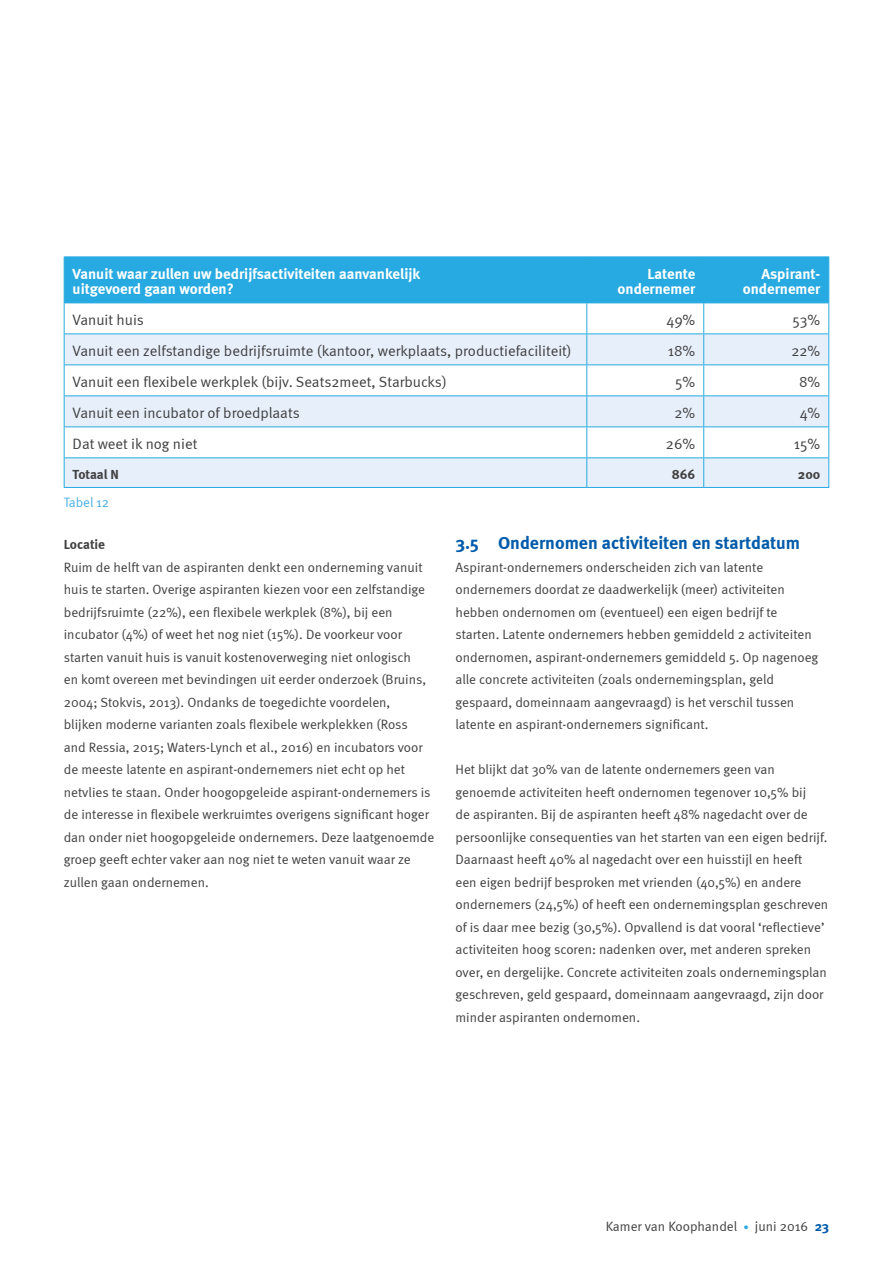
<style>
.page{position:relative;width:893px;height:1263px;background:#fff}
.page>*{position:absolute;margin:0;border:0;box-sizing:border-box;transform-origin:0 0}
.t1{font:700 18px "Meta";color:#005baa}
.t2{font:15px "Meta Normal";color:#414042}
.t3{font:700 15px/15px "Meta";color:#fff;text-align:right}
.t4{font:13.5px/22.5px "Meta Normal";color:#414042}
.t5{font:700 13.5px "Meta";color:#414042}
.t6{font:13.5px "Meta Normal";letter-spacing:-.01em;color:#4bb0e4}
.s1{font-size:10.5px;color:#27aae1}
.s2{font-family:"Meta";font-weight:700;color:#005baa}
</style>
<div class="page">
<div style="left:65px;top:258px;width:763px;height:44px;background:#27aae1"></div>
<svg style="left:65px;top:334px;width:763px;height:153px;fill:#e7f0fa"></svg>
<hr style="left:64px;top:257px;width:523px;height:1px;background:#27aae1">
<hr style="left:64px;top:257px;width:1px;height:45px;background:#27aae1">
<hr style="left:587px;top:257px;width:117px;height:1px;background:#27aae1">
<hr style="left:586px;top:257px;width:1px;height:45px;background:#27aae1">
<hr style="left:704px;top:257px;width:125px;height:1px;background:#27aae1">
<hr style="left:703px;top:257px;width:1px;height:45px;background:#27aae1">
<hr style="left:828px;top:257px;width:1px;height:45px;background:#27aae1">
<hr style="left:64px;top:302px;width:523px;height:1px;background:#27aae1">
<hr style="left:64px;top:303px;width:1px;height:30px;background:#27aae1">
<hr style="left:587px;top:302px;width:117px;height:1px;background:#27aae1">
<hr style="left:586px;top:303px;width:1px;height:30px;background:#27aae1">
<hr style="left:704px;top:302px;width:125px;height:1px;background:#27aae1">
<hr style="left:703px;top:303px;width:1px;height:30px;background:#27aae1">
<hr style="left:828px;top:303px;width:1px;height:30px;background:#27aae1">
<hr style="left:64px;top:333px;width:523px;height:1px;background:#27aae1">
<hr style="left:64px;top:334px;width:1px;height:30px;background:#27aae1">
<hr style="left:587px;top:333px;width:117px;height:1px;background:#27aae1">
<hr style="left:586px;top:334px;width:1px;height:30px;background:#27aae1">
<hr style="left:704px;top:333px;width:125px;height:1px;background:#27aae1">
<hr style="left:703px;top:334px;width:1px;height:30px;background:#27aae1">
<hr style="left:828px;top:334px;width:1px;height:30px;background:#27aae1">
<hr style="left:64px;top:364px;width:523px;height:1px;background:#27aae1">
<hr style="left:64px;top:365px;width:1px;height:30px;background:#27aae1">
<hr style="left:587px;top:364px;width:117px;height:1px;background:#27aae1">
<hr style="left:586px;top:365px;width:1px;height:30px;background:#27aae1">
<hr style="left:704px;top:364px;width:125px;height:1px;background:#27aae1">
<hr style="left:703px;top:365px;width:1px;height:30px;background:#27aae1">
<hr style="left:828px;top:365px;width:1px;height:30px;background:#27aae1">
<hr style="left:64px;top:395px;width:523px;height:1px;background:#27aae1">
<hr style="left:64px;top:396px;width:1px;height:30px;background:#27aae1">
<hr style="left:587px;top:395px;width:117px;height:1px;background:#27aae1">
<hr style="left:586px;top:396px;width:1px;height:30px;background:#27aae1">
<hr style="left:704px;top:395px;width:125px;height:1px;background:#27aae1">
<hr style="left:703px;top:396px;width:1px;height:30px;background:#27aae1">
<hr style="left:828px;top:396px;width:1px;height:30px;background:#27aae1">
<hr style="left:64px;top:426px;width:523px;height:1px;background:#27aae1">
<hr style="left:64px;top:427px;width:1px;height:30px;background:#27aae1">
<hr style="left:587px;top:426px;width:117px;height:1px;background:#27aae1">
<hr style="left:586px;top:427px;width:1px;height:30px;background:#27aae1">
<hr style="left:704px;top:426px;width:125px;height:1px;background:#27aae1">
<hr style="left:703px;top:427px;width:1px;height:30px;background:#27aae1">
<hr style="left:828px;top:427px;width:1px;height:30px;background:#27aae1">
<hr style="left:64px;top:457px;width:523px;height:1px;background:#27aae1">
<svg style="left:64px;top:458px;width:1px;height:29px"></svg>
<hr style="left:587px;top:457px;width:117px;height:1px;background:#27aae1">
<svg style="left:586px;top:458px;width:1px;height:29px"></svg>
<hr style="left:704px;top:457px;width:125px;height:1px;background:#27aae1">
<svg style="left:703px;top:458px;width:1px;height:29px"></svg>
<svg style="left:828px;top:458px;width:1px;height:29px"></svg>
<hr style="left:64px;top:487px;width:523px;height:1px;background:#27aae1">
<hr style="left:587px;top:487px;width:117px;height:1px;background:#27aae1">
<hr style="left:704px;top:487px;width:125px;height:1px;background:#27aae1">
<p class="t3" style="left:73px;top:266px;width:349px;text-align:left">Vanuit waar zullen uw bedrijfsactiviteiten aanvankelijk uitgevoerd gaan worden?</p>
<p class="t3" style="left:618px;top:266px;width:79px">Latente ondernemer</p>
<p class="t3" style="left:743px;top:266px;width:79px">Aspirant&shy;ondernemer</p>
<p class="t2" style="left:73px;top:311px;width:73px">Vanuit huis</p>
<p class="t2" style="left:666px;top:311px;width:30px">49%</p>
<p class="t2" style="left:793px;top:311px;width:29px">53%</p>
<p class="t2" style="left:73px;top:342px;width:500px">Vanuit een zelfstandige bedrijfsruimte (kantoor, werkplaats, productiefaciliteit)</p>
<p class="t2" style="left:668px;top:342px;width:29px">18%</p>
<p class="t2" style="left:791px;top:342px;width:30px">22%</p>
<p class="t2" style="left:73px;top:373px;width:376px">Vanuit een flexibele werkplek (bijv. Seats2meet, Starbucks)</p>
<p class="t2" style="left:675px;top:373px;width:22px">5%</p>
<p class="t2" style="left:799px;top:373px;width:23px">8%</p>
<p class="t2" style="left:73px;top:404px;width:229px">Vanuit een incubator of broedplaats</p>
<p class="t2" style="left:674px;top:404px;width:22px">2%</p>
<p class="t2" style="left:800px;top:404px;width:22px">4%</p>
<p class="t2" style="left:73px;top:435px;width:126px">Dat weet ik nog niet</p>
<p class="t2" style="left:666px;top:435px;width:31px">26%</p>
<p class="t2" style="left:794px;top:435px;width:28px">15%</p>
<p class="t5" style="left:73px;top:466px;width:48px">Totaal N</p>
<p class="t5" style="left:672px;top:466px;width:25px">866</p>
<p class="t5" style="left:798px;top:466px;width:24px">200</p>
<p class="t6" style="left:64px;top:494px;width:47px">Tabel 12</p>
<p class="t5" style="left:64px;top:536px;width:43px">Locatie</p>
<p class="t4" style="left:64px;top:555px;width:372px">Ruim de helft van de aspiranten denkt een onderneming vanuit huis te starten. Overige aspiranten kiezen voor een zelfstandige bedrijfsruimte (22%), een flexibele werkplek (8%), bij een incubator (4%) of weet het nog niet (15%). De voorkeur voor starten vanuit huis is vanuit kostenoverweging niet onlogisch<br>en komt overeen met bevindingen uit eerder onderzoek (Bruins, 2004; Stokvis, 2013). Ondanks de toegedichte voordelen,<br>blijken moderne varianten zoals flexibele werkplekken (Ross<br>and Ressia, 2015; Waters-Lynch et al., 2016) en incubators voor de meeste latente en aspirant-ondernemers niet echt op het netvlies te staan. Onder hoogopgeleide aspirant-ondernemers is de interesse in flexibele werkruimtes overigens significant hoger dan onder niet hoogopgeleide ondernemers. Deze laatgenoemde groep geeft echter vaker aan nog niet te weten vanuit waar ze zullen gaan ondernemen.</p>
<h1 class="t1" style="left:455px;top:532px;width:346px">3.5 Ondernomen activiteiten en startdatum</h1>
<p class="t4" style="left:455px;top:555px;width:364px">Aspirant-ondernemers onderscheiden zich van latente ondernemers doordat ze daadwerkelijk (meer) activiteiten hebben ondernomen om (eventueel) een eigen bedrijf te starten. Latente ondernemers hebben gemiddeld 2 activiteiten ondernomen, aspirant-ondernemers gemiddeld 5. Op nagenoeg alle concrete activiteiten (zoals ondernemingsplan, geld gespaard, domeinnaam aangevraagd) is het verschil tussen latente en aspirant-ondernemers significant.</p>
<p class="t4" style="left:455px;top:758px;width:374px">Het blijkt dat 30% van de latente ondernemers geen van genoemde activiteiten heeft ondernomen tegenover 10,5% bij<br>de aspiranten. Bij de aspiranten heeft 48% nagedacht over de persoonlijke consequenties van het starten van een eigen bedrijf.<br>Daarnaast heeft 40% al nagedacht over een huisstijl en heeft<br>een eigen bedrijf besproken met vrienden (40,5%) en andere ondernemers (24,5%) of heeft een ondernemingsplan geschreven of is daar mee bezig (30,5%). Opvallend is dat vooral ‘reflectieve’ activiteiten hoog scoren: nadenken over, met anderen spreken over, en dergelijke. Concrete activiteiten zoals ondernemingsplan geschreven, geld gespaard, domeinnaam aangevraagd, zijn door minder aspiranten ondernomen.</p>
<p class="t4" style="left:606px;top:1215px;width:225px">Kamer van Koophandel <span class="s1">•</span> juni 2016 <span class="s2">23</span></p>
</div>
